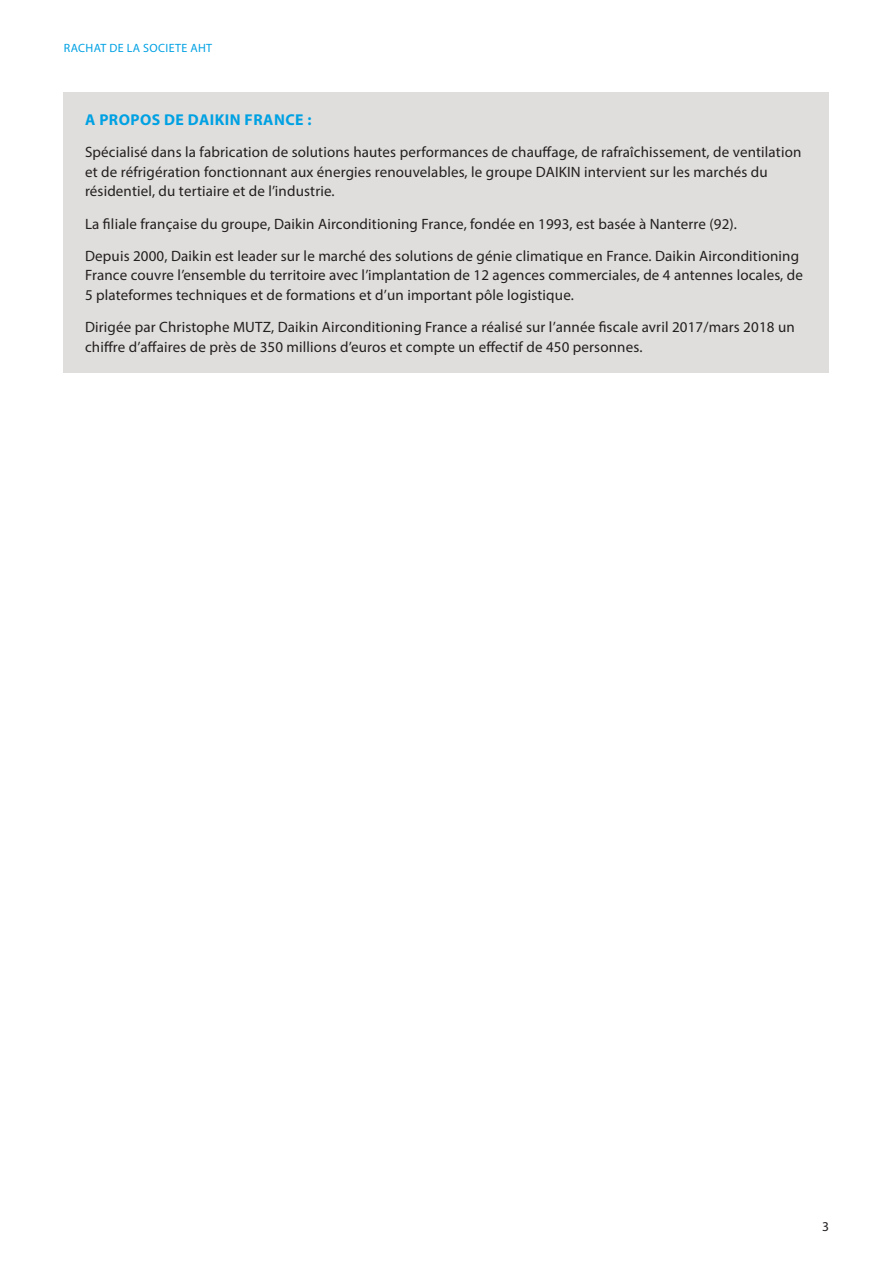
<style>
.page{position:relative;width:893px;height:1263px;background:#fff}
.page>*{position:absolute;margin:0;border:0;box-sizing:border-box;transform-origin:0 0}
.t1{font:700 15.75px "Myriad Pro";letter-spacing:.03em;color:#00a1e3}
.t2{font:15px/19.5px "Myriad Pro";letter-spacing:.01em;color:#231f20}
.t3{font:13.5px "Myriad Pro";color:#231f20}
.t4{font:12px "Myriad Pro";letter-spacing:.03em;color:#00a1e3}
</style>
<div class="page">
<div style="left:64px;top:92px;width:765px;height:281px;background:#e0dedc"></div>
<p class="t4" style="left:64px;top:40px;width:150px">RACHAT DE LA SOCIETE AHT</p>
<p class="t1" style="left:85px;top:109px;width:228px">A PROPOS DE DAIKIN FRANCE :</p>
<p class="t2" style="left:85px;top:142px;width:718px">Spécialisé dans la fabrication de solutions hautes performances de chauffage, de rafraîchissement, de ventilation et de réfrigération fonctionnant aux énergies renouvelables, le groupe DAIKIN intervient sur les marchés du résidentiel, du tertiaire et de l’industrie.</p>
<p class="t2" style="left:85px;top:207px;width:716px;line-height:32.2px">La filiale française du groupe, Daikin Airconditioning France, fondée en 1993, est basée à Nanterre (92).<br>Depuis 2000, Daikin est leader sur le marché des solutions de génie climatique en France. Daikin Airconditioning</p>
<p class="t2" style="left:85px;top:265px;width:719px">France couvre l’ensemble du territoire avec l’implantation de 12 agences commerciales, de 4 antennes locales, de<br>5 plateformes techniques et de formations et d’un important pôle logistique.</p>
<p class="t2" style="left:85px;top:317px;width:711px">Dirigée par Christophe MUTZ, Daikin Airconditioning France a réalisé sur l’année fiscale avril 2017/mars 2018 un chiffre d’affaires de près de 350 millions d’euros et compte un effectif de 450 personnes.</p>
<p class="t3" style="left:822px;top:1218px;width:8px">3</p>
</div>
